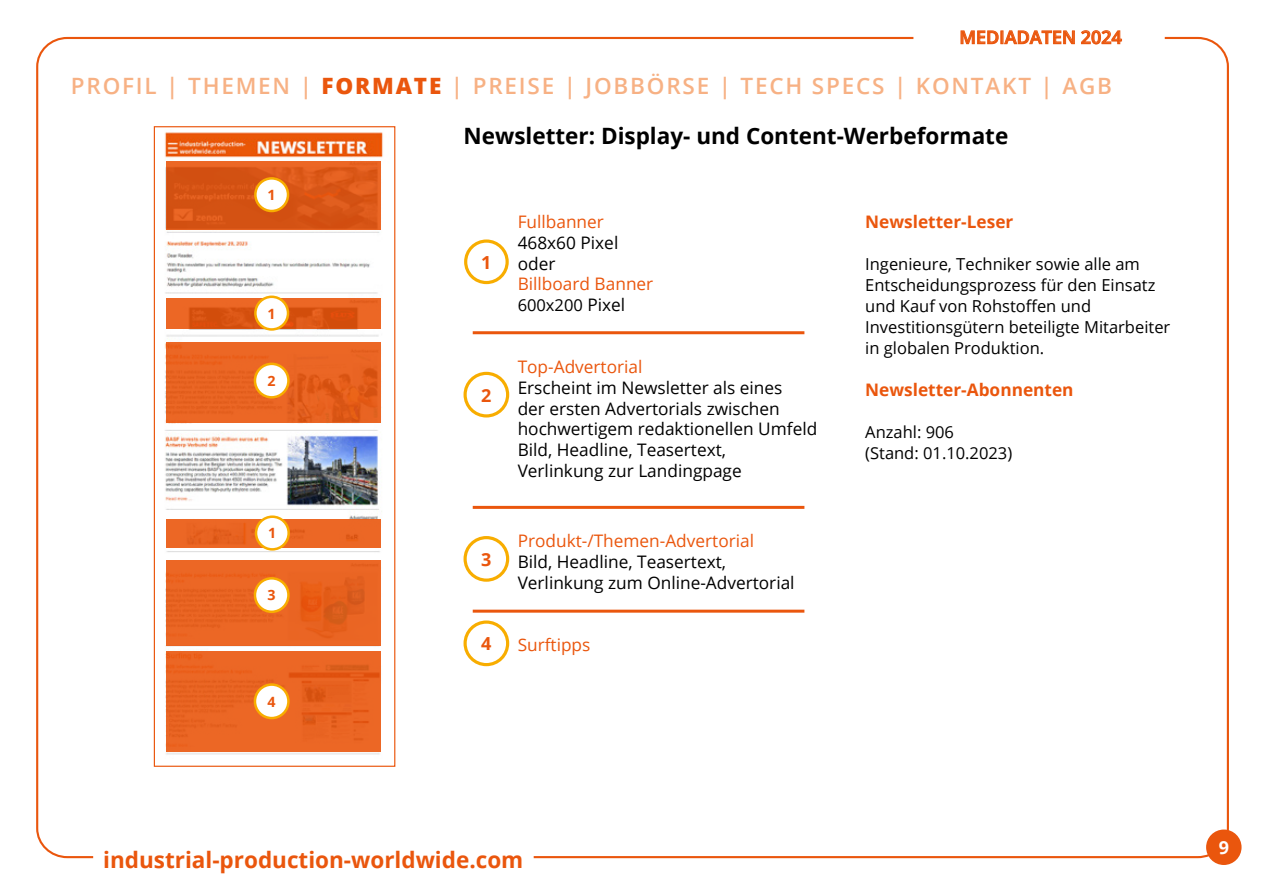
<style>
.page{position:relative;width:1263px;height:893px;background:#fff}
.page>*{position:absolute;margin:0;border:0;box-sizing:border-box;transform-origin:0 0}
.t1{font:600 22.5px "Open Sans";letter-spacing:.08em;color:#f7b184}
.t2{font:700 22.5px "Open Sans";color:#000}
.t3{font:700 22.5px "Open Sans";color:#ea560d}
.t4{font:600 18px "Open Sans";color:#ea560d}
.t5{font:700 18px "Open Sans";color:#ea560d}
.t6{font:700 18px "Open Sans";color:#fff}
.t7{font:17.25px/20.7px "Open Sans";color:#000}
.t8{font:17.25px "Open Sans";color:#ea560d}
.t9{font:700 17.25px "Open Sans";color:#ea560d}
.t10{font:16.5px/21px "Open Sans";color:#000}
.t11{font:700 14.1px "Open Sans";color:#ea560d}
.s1{font-weight:800;color:#ea560d}
.s2{font-size:17.25px}
</style>
<div class="page">
<svg style="left:913px;top:30px;width:252px;height:15px"></svg>
<div style="left:1206px;top:829px;width:35px;height:36px;background:#ea560d;border-radius:50%"></div>
<div style="left:463px;top:372px;width:46px;height:45px;border:3px solid #f8ad00;border-radius:50%"></div>
<div style="left:463px;top:536px;width:46px;height:46px;border:3px solid #f8ad00;border-radius:50%"></div>
<div style="left:463px;top:620px;width:46px;height:46px;border:3px solid #f8ad00;border-radius:50%"></div>
<hr style="left:473px;top:331px;width:331px;height:3px;background:#ea560d">
<hr style="left:473px;top:506px;width:331px;height:3px;background:#ea560d">
<hr style="left:473px;top:610px;width:331px;height:3px;background:#ea560d">
<div style="left:464px;top:239px;width:45px;height:45px;border:3px solid #f8ad00;border-radius:50%"></div>
<div style="left:154px;top:126px;width:241px;height:641px;background:#fff;border:1px solid #ea560d"></div>
<img style="left:164px;top:132px;width:219px;height:623px">
<svg style="left:166px;top:161px;width:215px;height:69px;background:#da5717"></svg>
<svg style="left:166px;top:299px;width:215px;height:30px;background:#e15b19"></svg>
<svg style="left:166px;top:342px;width:215px;height:81px;background:#e76220"></svg>
<svg style="left:166px;top:560px;width:215px;height:85px;background:#e86321"></svg>
<svg style="left:166px;top:651px;width:215px;height:101px;background:#e96422"></svg>
<div style="left:255px;top:364px;width:33px;height:33px;background:#fff;border-radius:50%"></div>
<div style="left:254px;top:363px;width:36px;height:36px;border:3px solid #f8ad00;border-radius:50%"></div>
<div style="left:255px;top:297px;width:33px;height:32px;background:#fff;border-radius:50%"></div>
<div style="left:254px;top:296px;width:35px;height:35px;border:3px solid #f8ad00;border-radius:50%"></div>
<div style="left:255px;top:178px;width:33px;height:33px;background:#fff;border-radius:50%"></div>
<div style="left:254px;top:177px;width:35px;height:35px;border:3px solid #f8ad00;border-radius:50%"></div>
<div style="left:255px;top:685px;width:33px;height:33px;background:#fff;border-radius:50%"></div>
<div style="left:254px;top:683px;width:36px;height:36px;border:3px solid #f8ad00;border-radius:50%"></div>
<div style="left:255px;top:578px;width:33px;height:34px;background:#fff;border-radius:50%"></div>
<div style="left:254px;top:577px;width:36px;height:36px;border:3px solid #f8ad00;border-radius:50%"></div>
<div style="left:166px;top:518px;width:215px;height:29px;background:#ec6725"></div>
<div style="left:256px;top:517px;width:33px;height:32px;background:#fff;border-radius:50%"></div>
<div style="left:255px;top:515px;width:35px;height:36px;border:3px solid #f8ad00;border-radius:50%"></div>
<p class="t4" style="left:959px;top:25px;width:164px">MEDIADATEN 2024</p>
<h1 class="t1" style="left:71px;top:70px;width:1043px">PROFIL | THEMEN | <span class="s1">FORMATE</span> | PREISE | JOBBÖRSE | TECH SPECS | KONTAKT | AGB</h1>
<p class="t11" style="left:268px;top:185px;width:10px">1</p>
<p class="t11" style="left:268px;top:303px;width:10px">1</p>
<p class="t11" style="left:268px;top:371px;width:10px">2</p>
<p class="t11" style="left:268px;top:523px;width:10px">1</p>
<p class="t11" style="left:268px;top:585px;width:10px">3</p>
<p class="t11" style="left:268px;top:692px;width:10px">4</p>
<h1 class="t2" style="left:463px;top:120px;width:546px">Newsletter: Display- und Content-Werbeformate</h1>
<p class="t5" style="left:481px;top:249px;width:12px">1</p>
<p class="t5" style="left:481px;top:382px;width:12px">2</p>
<p class="t5" style="left:481px;top:546px;width:12px">3</p>
<p class="t5" style="left:481px;top:631px;width:12px">4</p>
<p class="t8" style="left:518px;top:210px;width:88px">Fullbanner</p>
<p class="t7" style="left:518px;top:232px;width:102px">468x60 Pixel oder</p>
<p class="t8" style="left:518px;top:272px;width:137px">Billboard Banner</p>
<p class="t10" style="left:518px;top:294px;width:109px">600x200 <span class="s2">Pixel</span></p>
<p class="t8" style="left:518px;top:355px;width:126px">Top-Advertorial</p>
<p class="t7" style="left:518px;top:377px;width:301px">Erscheint im Newsletter als eines<br>der ersten Advertorials zwischen hochwertigem redaktionellen Umfeld<br>Bild, Headline, Teasertext,<br>Verlinkung zur Landingpage</p>
<p class="t8" style="left:518px;top:529px;width:238px">Produkt-/Themen-Advertorial</p>
<p class="t7" style="left:518px;top:551px;width:278px">Bild, Headline, Teasertext,<br>Verlinkung zum Online-Advertorial</p>
<p class="t8" style="left:518px;top:633px;width:74px">Surftipps</p>
<p class="t9" style="left:865px;top:210px;width:150px">Newsletter-Leser</p>
<p class="t10" style="left:865px;top:253px;width:307px">Ingenieure, Techniker sowie alle am Entscheidungsprozess für den Einsatz und Kauf von Rohstoffen und Investitionsgütern beteiligte Mitarbeiter in globalen Produktion.</p>
<p class="t9" style="left:865px;top:377px;width:210px">Newsletter-Abonnenten</p>
<p class="t10" style="left:865px;top:421px;width:149px">Anzahl: 906<br>(Stand: 01.10.2023)</p>
<h1 class="t3" style="left:103px;top:844px;width:422px">industrial-production-worldwide.com</h1>
<p class="t6" style="left:1219px;top:835px;width:12px">9</p>
</div>
